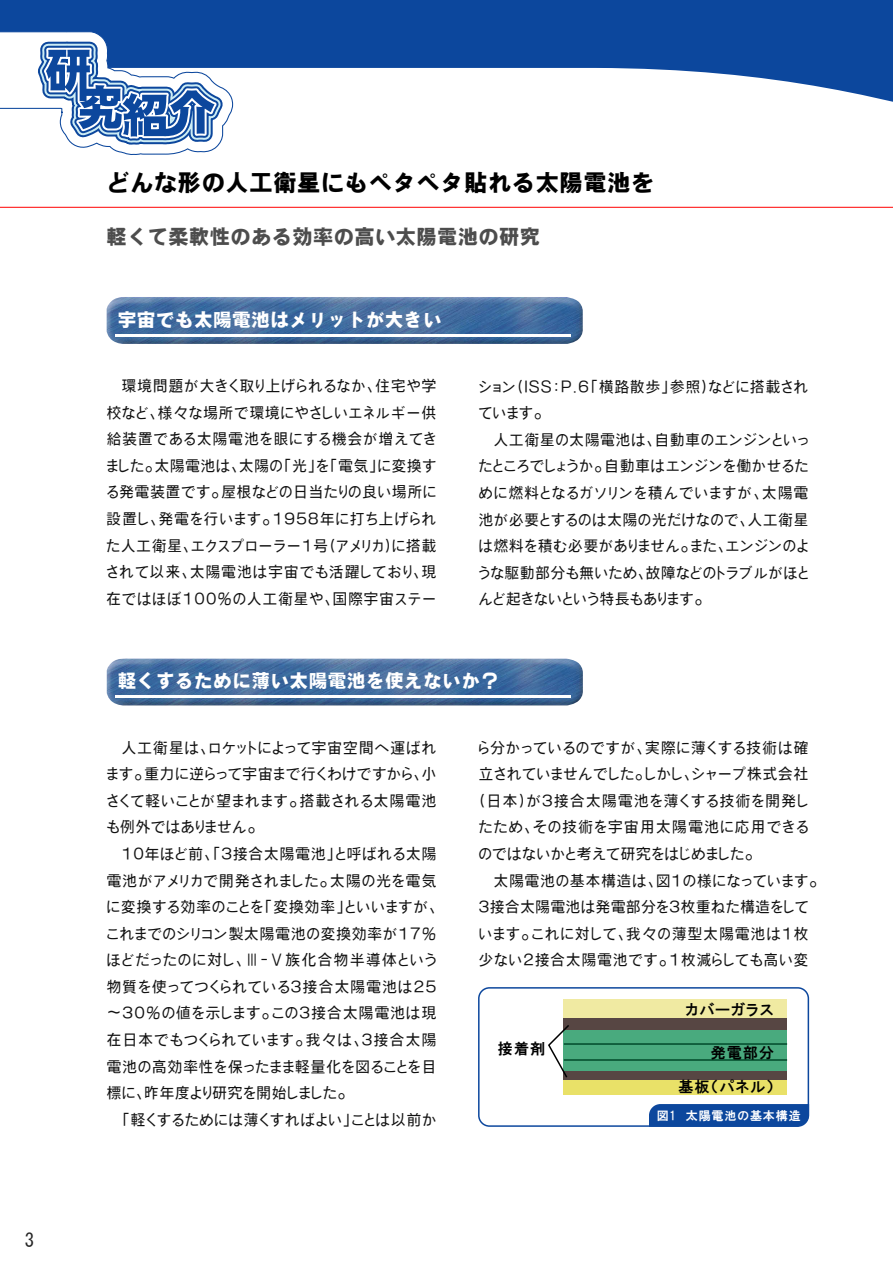
<style>
.page{position:relative;width:893px;height:1263px;background:#fff}
.page>*{position:absolute;margin:0;border:0;box-sizing:border-box;transform-origin:0 0}
.t1{font:22.5px "Into Go EB";letter-spacing:.06em;color:#000}
.t2{font:19.5px "Into Go EB";letter-spacing:.06em;color:#4d4d4d}
.t3{font:18.9px "MS Gothic";color:#252525}
.t4{font:18px "V7 Gothic Extra P";letter-spacing:.06em;color:#fff}
.t5{font:15px/26.5px "V7 Gothic Medium G";letter-spacing:.075em;color:#111;text-align:justify;scale:.96 1}
.t6{font:15px/26.5px "V7 Gothic Medium G";letter-spacing:.075em;color:#111;text-align:justify}
.t7{font:15px "HGP Gothic E";letter-spacing:.075em;color:#000}
.t8{font:12px "HGP Gothic E";letter-spacing:.075em;color:#fff}
</style>
<div class="page">
<svg style="left:0;top:0;width:893px;height:102px;fill:#0c479d"></svg>
<img style="left:106px;top:297px;width:477px;height:47px">
<img style="left:106px;top:658px;width:477px;height:48px">
<hr style="left:115px;top:334px;width:456px;height:3px;background:#fff">
<hr style="left:116px;top:695px;width:455px;height:3px;background:#fff">
<hr style="left:0;top:207px;width:893px;height:1px;background:#f00">
<svg style="left:0;top:22px;width:255px;height:133px"></svg>
<div style="left:564px;top:1030px;width:223px;height:42px;background:#49aa7e"></div>
<div style="left:564px;top:1017px;width:223px;height:13px;background:#574643"></div>
<div style="left:564px;top:1072px;width:223px;height:8px;background:#574643"></div>
<div style="left:564px;top:1080px;width:223px;height:14px;background:#e9e168"></div>
<div style="left:564px;top:999px;width:223px;height:18px;background:#f0eaa2"></div>
<hr style="left:564px;top:1043px;width:223px;height:2px;background:#004a2a">
<hr style="left:564px;top:1059px;width:223px;height:2px;background:#004a2a">
<svg style="left:548px;top:1023px;width:23px;height:56px"></svg>
<div style="left:478px;top:987px;width:331px;height:140px;border:2px solid #0c479d;border-radius:11px"></div>
<svg style="left:648px;top:1103px;width:162px;height:24px;background:#1c53a3"></svg>
<p class="t3" style="left:25px;top:1231px;width:11px">3</p>
<h1 class="t1" style="left:107px;top:168px;width:549px">どんな形の人工衛星にもペタペタ貼れる太陽電池を</h1>
<h2 class="t2" style="left:107px;top:224px;width:434px">軽くて柔軟性のある効率の高い太陽電池の研究</h2>
<p class="t4" style="left:118px;top:310px;width:325px">宇宙でも太陽電池はメリットが大きい</p>
<p class="t5" style="left:107px;top:372px;width:345px;text-indent:15px">環境問題が大きく取り上げられるなか、住宅や学校など、様々な場所で環境にやさしいエネルギー供給装置である太陽電池を眼にする機会が増えてきました。太陽電池は、太陽の「光」を「電気」に変換する発電装置です。屋根などの日当たりの良い場所に設置し、発電を行います。1958年に打ち上げられた人工衛星、エクスプローラー1号（アメリカ）に搭載されて以来、太陽電池は宇宙でも活躍しており、現在ではほぼ100％の人工衛星や、国際宇宙ステー</p>
<p class="t5" style="left:479px;top:373px;width:345px">ション（ISS：P.6「横路散歩」参照）などに搭載されています。</p>
<p class="t5" style="left:479px;top:426px;width:345px;text-indent:15px">人工衛星の太陽電池は、自動車のエンジンといったところでしょうか。自動車はエンジンを働かせるために燃料となるガソリンを積んでいますが、太陽電池が必要とするのは太陽の光だけなので、人工衛星は燃料を積む必要がありません。また、エンジンのような駆動部分も無いため、故障などのトラブルがほとんど起きないという特長もあります。</p>
<p class="t4" style="left:118px;top:672px;width:382px">軽くするために薄い太陽電池を使えないか？</p>
<p class="t6" style="left:107px;top:734px;width:331px;text-indent:15px">人工衛星は、ロケットによって宇宙空間へ運ばれます。重力に逆らって宇宙まで行くわけですから、小さくて軽いことが望まれます。搭載される太陽電池も例外ではありません。</p>
<p class="t6" style="left:107px;top:840px;width:331px;text-indent:15px">10年ほど前、「3接合太陽電池」と呼ばれる太陽電池がアメリカで開発されました。太陽の光を電気に変換する効率のことを「変換効率」といいますが、これまでのシリコン製太陽電池の変換効率が17％ほどだったのに対し、Ⅲ-Ⅴ族化合物半導体という物質を使ってつくられている3接合太陽電池は25～30％の値を示します。この3接合太陽電池は現在日本でもつくられています。我々は、3接合太陽電池の高効率性を保ったまま軽量化を図ることを目標に、昨年度より研究を開始しました。</p>
<p class="t6" style="left:122px;top:1106px;width:316px">「軽くするためには薄くすればよい」ことは以前か</p>
<p class="t6" style="left:479px;top:734px;width:331px">ら分かっているのですが、実際に薄くする技術は確立されていませんでした。しかし、シャープ株式会社（日本）が3接合太陽電池を薄くする技術を開発したため、その技術を宇宙用太陽電池に応用できるのではないかと考えて研究をはじめました。</p>
<p class="t5" style="left:479px;top:867px;width:355px;text-align:left;text-indent:15px">太陽電池の基本構造は、図1の様になっています。<br>3接合太陽電池は発電部分を3枚重ねた構造をしています。これに対して、我々の薄型太陽電池は1枚少ない2接合太陽電池です。1枚減らしても高い変</p>
<p class="t7" style="left:498px;top:1041px;width:49px">接着剤</p>
<p class="t7" style="left:685px;top:1001px;width:90px">カバーガラス</p>
<p class="t7" style="left:711px;top:1045px;width:65px">発電部分</p>
<p class="t7" style="left:678px;top:1079px;width:97px">基板（パネル）</p>
<p class="t8" style="left:657px;top:1110px;width:146px">図1 太陽電池の基本構造</p>
</div>
